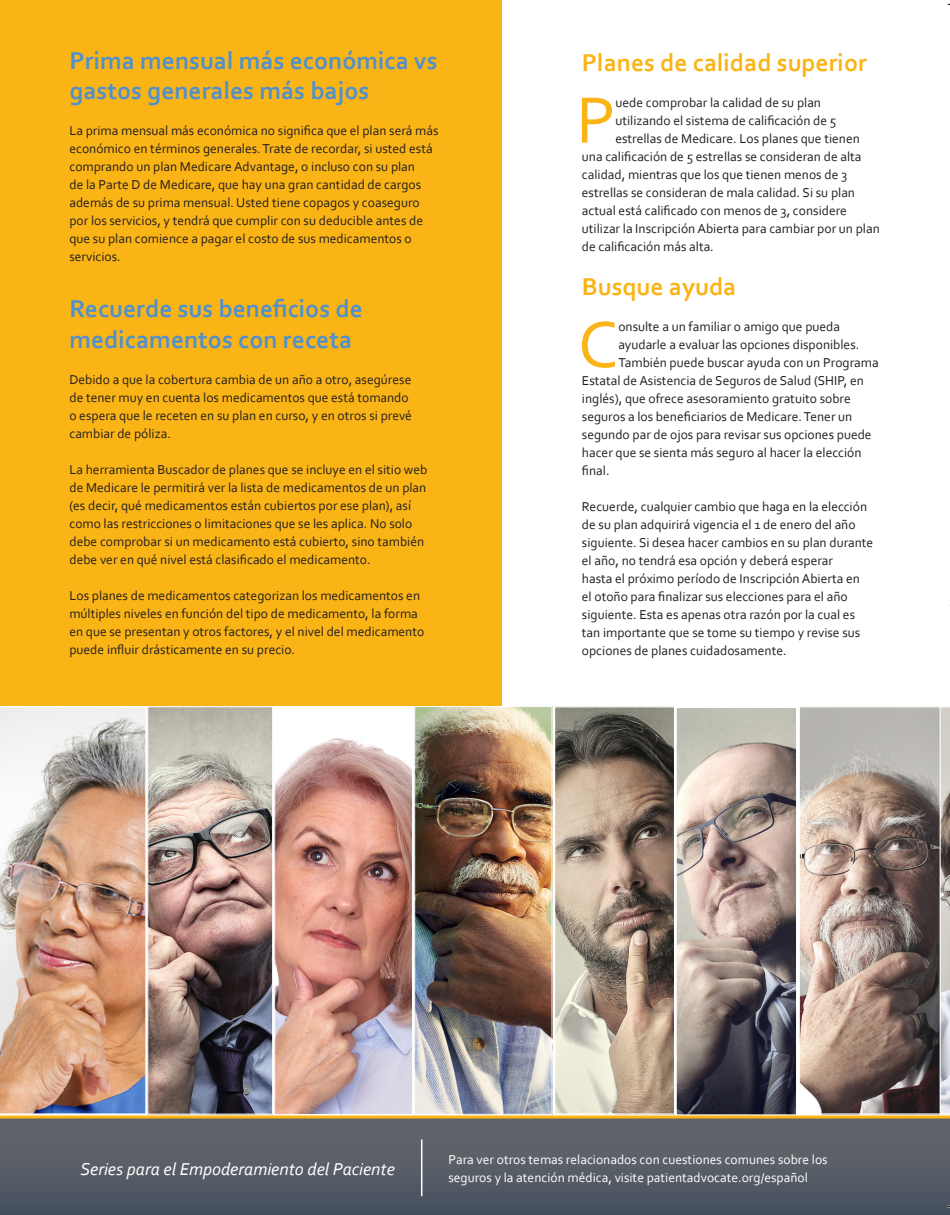
<style>
.page{position:relative;width:950px;height:1215px;background:#fff}
.page>*{position:absolute;margin:0;border:0;box-sizing:border-box;transform-origin:0 0}
.t1{font:68.55px "Corbel";color:#fbb416}
.t2{font:700 25.5px/30.6px "Corbel";color:#5090cc}
.t3{font:700 25.5px "Corbel";color:#fbb416}
.t4{font:italic 18px "Corbel";color:#fff}
.t5{font:13.5px/18px "Corbel";color:#231f20}
.t6{font:13.5px/18px "Corbel";color:#fff}
</style>
<div class="page">
<div style="left:0;top:0;width:501px;height:706px;background:#fbb416"></div>
<img style="left:0;top:707px;width:146px;height:407px">
<svg style="left:799px;top:706px;width:150px;height:409px;background:#9f918a"></svg>
<img style="left:555px;top:708px;width:118px;height:405px">
<div style="left:553px;top:706px;width:122px;height:409px;border:1px solid #fff"></div>
<img style="left:149px;top:708px;width:122px;height:405px">
<div style="left:147px;top:706px;width:126px;height:409px;border:1px solid #fff"></div>
<img style="left:416px;top:708px;width:134px;height:405px">
<div style="left:414px;top:706px;width:138px;height:409px;border:1px solid #fff"></div>
<img style="left:276px;top:738px;width:135px;height:375px">
<div style="left:274px;top:706px;width:139px;height:409px;border:1px solid #fff"></div>
<img style="left:677px;top:709px;width:117px;height:404px">
<div style="left:675px;top:707px;width:121px;height:408px;border:1px solid #fff"></div>
<div style="left:0;top:1118px;width:949px;height:97px;background:linear-gradient(to bottom,#65676b,#485261)"></div>
<hr style="left:0;top:1115px;width:949px;height:3px;background:#fbb416">
<hr style="left:421px;top:1139px;width:1px;height:57px;background:#fff">
<svg style="left:40px;top:1180px;width:8px;height:35px"></svg>
<svg style="left:914px;top:1180px;width:9px;height:35px"></svg>
<p class="t2" style="left:69px;top:44px;width:369px">Prima mensual más económica vs gastos generales más bajos</p>
<p class="t5" style="left:69px;top:121px;width:370px">La prima mensual más económica no significa que el plan será más económico en términos generales. Trate de recordar, si usted está comprando un plan Medicare Advantage, o incluso con su plan<br>de la Parte D de Medicare, que hay una gran cantidad de cargos además de su prima mensual. Usted tiene copagos y coaseguro por los servicios, y tendrá que cumplir con su deducible antes de que su plan comience a pagar el costo de sus medicamentos o servicios.</p>
<p class="t2" style="left:69px;top:293px;width:295px">Recuerde sus beneficios de medicamentos con receta</p>
<p class="t5" style="left:69px;top:370px;width:344px">Debido a que la cobertura cambia de un año a otro, asegúrese de tener muy en cuenta los medicamentos que está tomando o espera que le receten en su plan en curso, y en otros si prevé cambiar de póliza.</p>
<p class="t5" style="left:69px;top:460px;width:359px">La herramienta Buscador de planes que se incluye en el sitio web de Medicare le permitirá ver la lista de medicamentos de un plan (es decir, qué medicamentos están cubiertos por ese plan), así como las restricciones o limitaciones que se les aplica. No solo debe comprobar si un medicamento está cubierto, sino también debe ver en qué nivel está clasificado el medicamento.</p>
<p class="t5" style="left:69px;top:586px;width:356px">Los planes de medicamentos categorizan los medicamentos en múltiples niveles en función del tipo de medicamento, la forma en que se presentan y otros factores, y el nivel del medicamento puede influir drásticamente en su precio.</p>
<p class="t3" style="left:581px;top:46px;width:286px">Planes de calidad superior</p>
<p class="t1" style="left:576px;top:77px;width:41px">P</p>
<p class="t5" style="left:615px;top:93px;width:207px">uede comprobar la calidad de su plan</p>
<p class="t5" style="left:615px;top:111px;width:222px">utilizando el sistema de calificación de 5</p>
<p class="t5" style="left:615px;top:129px;width:246px">estrellas de Medicare. Los planes que tienen</p>
<p class="t5" style="left:581px;top:147px;width:281px">una calificación de 5 estrellas se consideran de alta</p>
<p class="t5" style="left:581px;top:165px;width:267px">calidad, mientras que los que tienen menos de 3</p>
<p class="t5" style="left:581px;top:183px;width:274px">estrellas se consideran de mala calidad. Si su plan</p>
<p class="t5" style="left:581px;top:201px;width:266px">actual está calificado con menos de 3, considere</p>
<p class="t5" style="left:581px;top:219px;width:299px">utilizar la Inscripción Abierta para cambiar por un plan</p>
<p class="t5" style="left:581px;top:237px;width:133px">de calificación más alta.</p>
<p class="t3" style="left:581px;top:271px;width:156px">Busque ayuda</p>
<p class="t1" style="left:577px;top:302px;width:42px">C</p>
<p class="t5" style="left:618px;top:317px;width:223px">onsulte a un familiar o amigo que pueda</p>
<p class="t5" style="left:618px;top:335px;width:242px">ayudarle a evaluar las opciones disponibles.</p>
<p class="t5" style="left:618px;top:353px;width:262px">También puede buscar ayuda con un Programa</p>
<p class="t5" style="left:581px;top:371px;width:283px">Estatal de Asistencia de Seguros de Salud (SHIP, en</p>
<p class="t5" style="left:581px;top:389px;width:270px">inglés), que ofrece asesoramiento gratuito sobre</p>
<p class="t5" style="left:581px;top:407px;width:272px">seguros a los beneficiarios de Medicare. Tener un</p>
<p class="t5" style="left:581px;top:425px;width:291px">segundo par de ojos para revisar sus opciones puede</p>
<p class="t5" style="left:581px;top:443px;width:281px">hacer que se sienta más seguro al hacer la elección</p>
<p class="t5" style="left:581px;top:461px;width:29px">final.</p>
<p class="t5" style="left:581px;top:497px;width:293px">Recuerde, cualquier cambio que haga en la elección de su plan adquirirá vigencia el 1 de enero del año siguiente. Si desea hacer cambios en su plan durante el año, no tendrá esa opción y deberá esperar<br>hasta el próximo período de Inscripción Abierta en<br>el otoño para finalizar sus elecciones para el año siguiente. Esta es apenas otra razón por la cual es tan importante que se tome su tiempo y revise sus opciones de planes cuidadosamente.</p>
<p class="t4" style="left:80px;top:1157px;width:316px">Series para el Empoderamiento del Paciente</p>
<p class="t6" style="left:448px;top:1150px;width:380px">Para ver otros temas relacionados con cuestiones comunes sobre los seguros y la atención médica, visite patientadvocate.org/español</p>
</div>
